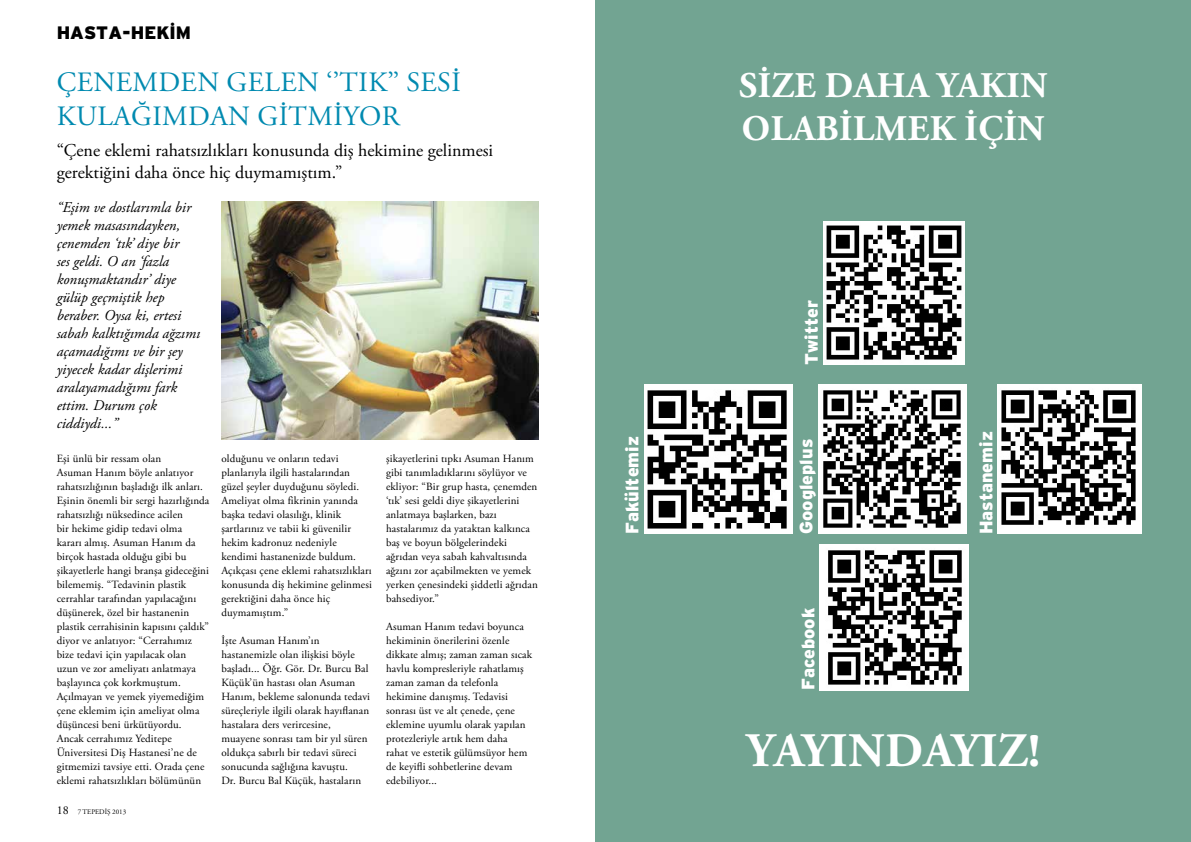
<style>
.page{position:relative;width:1191px;height:842px;background:#fff}
.page>*{position:absolute;margin:0;border:0;box-sizing:border-box;transform-origin:0 0}
.t1{font:700 48px "Adobe Garamond Pro";letter-spacing:.015em;color:#fff}
.t2{font:700 36px/43.2px "Adobe Garamond Pro";letter-spacing:.015em;color:#fff}
.t3{font:28px/33.6px "Adobe Garamond Pro";letter-spacing:.015em;color:#008ab0}
.t4{font:18px/21.6px "Adobe Garamond Pro";color:#000}
.t5{font:900 18px "Interstate";color:#fff}
.t6{font:900 18px "Interstate";color:#000}
.t7{font:italic 15px/18px "Adobe Garamond Pro";color:#000}
.t8{font:12px "Adobe Garamond Pro";color:#000}
.t9{font:11px/14px "Adobe Garamond Pro";letter-spacing:.01em;color:#000}
.t10{font:7px "Adobe Garamond Pro";color:#000}
</style>
<div class="page">
<div style="left:595px;top:0;width:596px;height:842px;background:#72a492"></div>
<img style="left:997px;top:384px;width:144px;height:149px">
<img style="left:823px;top:222px;width:141px;height:142px">
<img style="left:644px;top:384px;width:148px;height:149px">
<img style="left:819px;top:544px;width:149px;height:146px">
<img style="left:818px;top:384px;width:148px;height:149px">
<img style="left:221px;top:202px;width:318px;height:238px">
<h3 class="t6" style="left:57px;top:22px;width:136px">HASTA-HEKİM</h3>
<h3 class="t3" style="left:57px;top:66px;width:405px">ÇENEMDEN GELEN ‘’TIK’’ SESİ<br>KULAĞIMDAN GİTMİYOR</h3>
<h2 class="t2" style="left:739px;top:65px;width:310px">SİZE DAHA YAKI N<br>OLABİLM</h2>
<h2 class="t2" style="left:907px;top:108px;width:138px">EK İÇİN</h2>
<h3 class="t4" style="left:57px;top:140px;width:438px">“Çene eklemi rahatsızlıkları konusunda diş hekimine gelinmesi gerektiğini daha önce hiç duymamıştım.”</h3>
<p class="t7" style="left:57px;top:199px;width:145px">“Eşim ve dostlarımla bir yemek masasındayken, çenemden ‘tık’ diye bir<br>ses geldi. O an ‘fazla konuşmaktandır’ diye gülüp geçmiştik hep beraber. Oysa ki, ertesi sabah kalktığımda ağzımı açamadığımı ve bir şey yiyecek kadar dişlerimi aralayamadığımı fark ettim. Durum çok ciddiydi...”</p>
<p class="t9" style="left:57px;top:451px;width:154px">Eşi ünlü bir ressam olan<br>Asuman Hanım böyle anlatıyor rahatsızlığının başladığı ilk anları.<br>Eşinin önemli bir sergi hazırlığında rahatsızlığı nüksedince acilen<br>bir hekime gidip tedavi olma kararı almış. Asuman Hanım da birçok hastada olduğu gibi bu şikayetlerle hangi branşa gideceğini bilememiş. “Tedavinin plastik cerrahlar tarafından yapılacağını düşünerek, özel bir hastanenin plastik cerrahisinin kapısını çaldık” diyor ve anlatıyor: “Cerrahımız bize tedavi için yapılacak olan uzun ve zor ameliyatı anlatmaya başlayınca çok korkmuştum.<br>Açılmayan ve yemek yiyemediğim çene eklemim için ameliyat olma düşüncesi beni ürkütüyordu.<br>Ancak cerrahımız Yeditepe<br>Üniversitesi Diş Hastanesi’ne de gitmemizi tavsiye etti. Orada çene eklemi rahatsızlıkları bölümünün</p>
<p class="t9" style="left:221px;top:451px;width:152px">olduğunu ve onların tedavi planlarıyla ilgili hastalarından güzel şeyler duyduğunu söyledi.<br>Ameliyat olma fikrinin yanında başka tedavi olasılığı, klinik şartlarınız ve tabii ki güvenilir hekim kadronuz nedeniyle kendimi hastanenizde buldum.<br>Açıkçası çene eklemi rahatsızlıkları konusunda diş hekimine gelinmesi gerektiğini daha önce hiç duymamıştım.”</p>
<p class="t9" style="left:221px;top:634px;width:150px">İşte Asuman Hanım’ın hastanemizle olan ilişkisi böyle başladı... Öğr. Gör. Dr. Burcu Bal<br>Küçük’ün hastası olan Asuman<br>Hanım, bekleme salonunda tedavi süreçleriyle ilgili olarak hayıflanan hastalara ders verircesine, muayene sonrası tam bir yıl süren oldukça sabırlı bir tedavi süreci sonucunda sağlığına kavuştu.<br>Dr. Burcu Bal Küçük, hastaların</p>
<p class="t8" style="left:57px;top:803px;width:13px">18</p>
<p class="t10" style="left:78px;top:807px;width:50px">7 TEPEDİŞ 2013</p>
<p class="t9" style="left:386px;top:452px;width:153px">şikayetlerini tıpkı Asuman Hanım gibi tanımladıklarını söylüyor ve ekliyor: “Bir grup hasta, çenemden ‘tık’ sesi geldi diye şikayetlerini anlatmaya başlarken, bazı hastalarımız da yataktan kalkınca baş ve boyun bölgelerindeki ağrıdan veya sabah kahvaltısında ağzını zor açabilmekten ve yemek yerken çenesindeki şiddetli ağrıdan bahsediyor.”</p>
<p class="t9" style="left:386px;top:620px;width:148px">Asuman Hanım tedavi boyunca hekiminin önerilerini özenle dikkate almış; zaman zaman sıcak havlu kompresleriyle rahatlamış zaman zaman da telefonla hekimine danışmış. Tedavisi sonrası üst ve alt çenede, çene eklemine uyumlu olarak yapılan protezleriyle artık hem daha rahat ve estetik gülümsüyor hem de keyifli sohbetlerine devam edebiliyor...</p>
<h3 class="t5" style="left:622px;top:534px;width:99px;rotate:-90deg">Fakültemiz</h3>
<h3 class="t5" style="left:801px;top:365px;width:66px;rotate:-90deg">Twitter</h3>
<h3 class="t5" style="left:795px;top:534px;width:96px;rotate:-90deg">Googleplus</h3>
<h3 class="t5" style="left:797px;top:690px;width:84px;rotate:-90deg">Facebook</h3>
<h3 class="t5" style="left:976px;top:534px;width:105px;rotate:-90deg">Hastanemiz</h3>
<h1 class="t1" style="left:951px;top:723px;width:90px">YIZ!</h1>
<h1 class="t1" style="left:746px;top:723px;width:139px">YAYINDA</h1>
</div>
